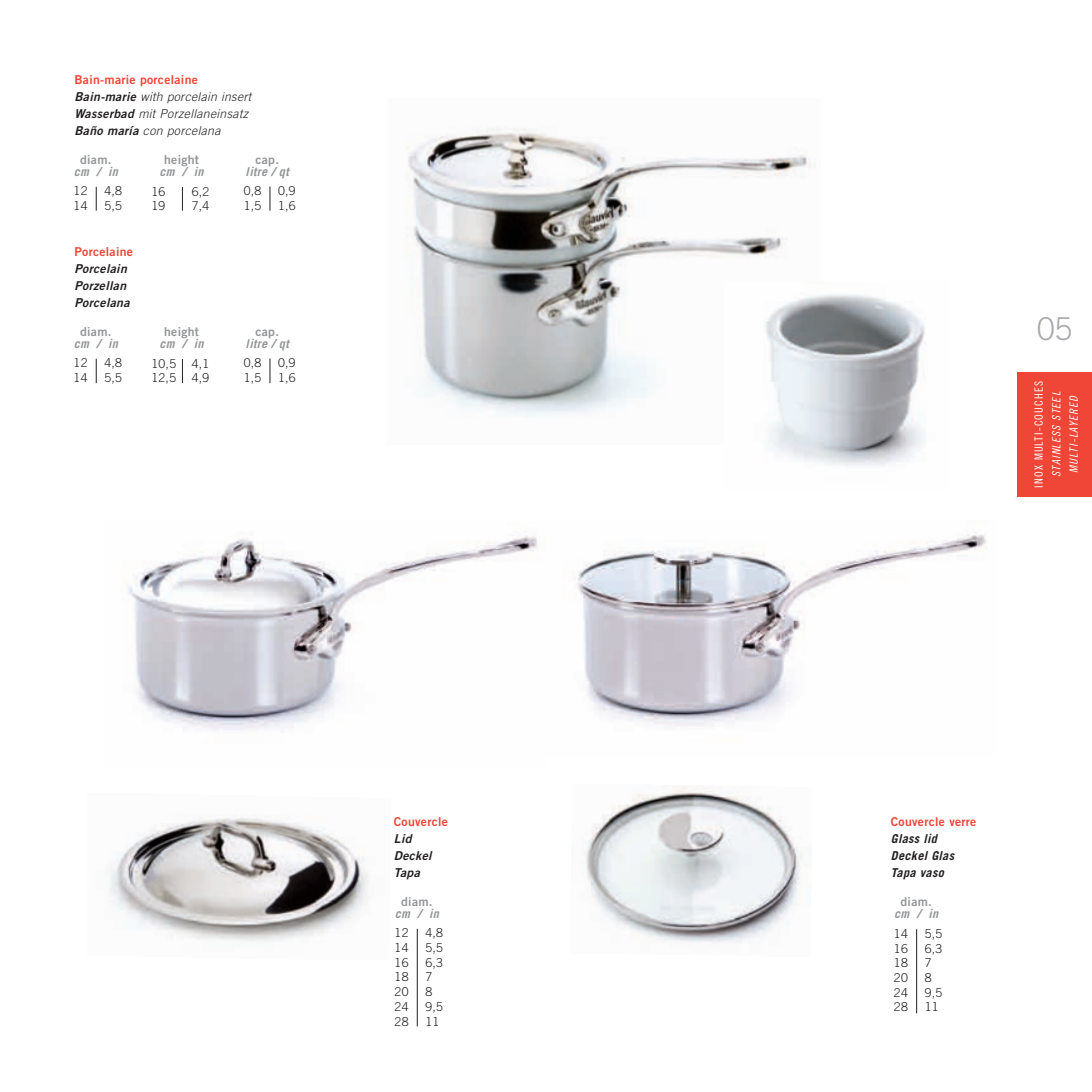
<style>
.page{position:relative;width:1092px;height:1092px;background:#fff}
.page>*{position:absolute;margin:0;border:0;box-sizing:border-box;transform-origin:0 0}
.t1{font:300 31.5px "Trade Gothic";color:#a8a9ad}
.t2{font:300 12.25px/14.7px "Trade Gothic";letter-spacing:.025em;color:#231f20}
.t3{font:italic 300 12.25px/17px "Trade Gothic";letter-spacing:.03em;color:#231f20}
.t4{font:12.25px "Trade Gothic Bold Two";letter-spacing:.025em;color:#ef4637}
.t5{font:italic 700 12.25px "Trade Gothic";letter-spacing:.025em;color:#939598}
.t6{font:italic 12.25px/17px "Trade Gothic Bold Two";letter-spacing:.03em;color:#231f20}
.t7{font:12.25px "Trade Gothic Bold Two";letter-spacing:.025em;color:#939598}
.t8{font:italic 700 12.25px/17px "Trade Gothic";letter-spacing:.03em;color:#231f20}
.t9{font:11.38px/17.5px "Trade Gothic Cond Eighteen Obl";letter-spacing:.105em;color:#fff;text-align:center}
.t10{font:11.38px "Trade Gothic Cond Eighteen";letter-spacing:.1em;color:#fff}
.s1{font-family:"Trade Gothic Bold Two";font-weight:400}
</style>
<div class="page">
<img style="left:109px;top:816px;width:259px;height:126px">
<img style="left:573px;top:532px;width:414px;height:195px">
<img style="left:127px;top:531px;width:410px;height:200px">
<hr style="left:417px;top:928px;width:1px;height:98px;background:#231f20">
<hr style="left:916px;top:929px;width:1px;height:84px;background:#231f20">
<img style="left:406px;top:128px;width:409px;height:288px">
<img style="left:724px;top:282px;width:202px;height:184px">
<svg style="left:96px;top:187px;width:1px;height:23px"></svg>
<svg style="left:182px;top:187px;width:1px;height:23px"></svg>
<svg style="left:270px;top:186px;width:1px;height:24px"></svg>
<svg style="left:96px;top:359px;width:1px;height:24px"></svg>
<svg style="left:182px;top:359px;width:1px;height:24px"></svg>
<svg style="left:270px;top:358px;width:1px;height:25px"></svg>
<div style="left:1017px;top:372px;width:74px;height:124px;background:#ef4637"></div>
<img style="left:584px;top:787px;width:219px;height:156px">
<p class="t4" style="left:74px;top:75px;width:125px">Bain-marie porcelaine</p>
<p class="t3" style="left:74px;top:89px;width:178px"><span class="s1">Bain-marie</span> with porcelain insert<br><span class="s1">Wasserbad</span> mit Porzellaneinsatz<br><span class="s1">Baño maría</span> con porcelana</p>
<p class="t7" style="left:80px;top:155px;width:33px">diam.</p>
<p class="t5" style="left:74px;top:167px;width:46px">cm / in</p>
<p class="t7" style="left:164px;top:155px;width:36px">height</p>
<p class="t5" style="left:159px;top:167px;width:46px">cm / in</p>
<p class="t7" style="left:255px;top:155px;width:25px">cap.</p>
<p class="t5" style="left:246px;top:167px;width:45px">litre / qt</p>
<p class="t2" style="left:74px;top:185px;width:15px">12<br>14</p>
<p class="t2" style="left:104px;top:185px;width:19px">4,8<br>5,5</p>
<p class="t2" style="left:151px;top:185px;width:15px">16<br>19</p>
<p class="t2" style="left:192px;top:185px;width:19px">6,2<br>7,4</p>
<p class="t2" style="left:244px;top:184px;width:19px">0,8<br>1,5</p>
<p class="t2" style="left:278px;top:184px;width:19px">0,9<br>1,6</p>
<p class="t4" style="left:74px;top:247px;width:60px">Porcelaine</p>
<p class="t6" style="left:74px;top:261px;width:57px">Porcelain<br>Porzellan<br>Porcelana</p>
<p class="t7" style="left:80px;top:327px;width:33px">diam.</p>
<p class="t5" style="left:74px;top:339px;width:46px">cm / in</p>
<p class="t7" style="left:164px;top:327px;width:36px">height</p>
<p class="t5" style="left:159px;top:339px;width:46px">cm / in</p>
<p class="t7" style="left:255px;top:327px;width:25px">cap.</p>
<p class="t5" style="left:246px;top:339px;width:45px">litre / qt</p>
<p class="t2" style="left:74px;top:356px;width:15px">12<br>14</p>
<p class="t2" style="left:104px;top:356px;width:19px">4,8<br>5,5</p>
<p class="t2" style="left:151px;top:357px;width:26px">10,5<br>12,5</p>
<p class="t2" style="left:192px;top:357px;width:19px">4,1<br>4,9</p>
<p class="t2" style="left:244px;top:356px;width:19px">0,8<br>1,5</p>
<p class="t2" style="left:278px;top:356px;width:19px">0,9<br>1,6</p>
<p class="t4" style="left:394px;top:816px;width:56px">Couvercle</p>
<p class="t6" style="left:394px;top:830px;width:39px">Lid<br>Deckel<br>Tapa</p>
<p class="t7" style="left:401px;top:896px;width:33px">diam.</p>
<p class="t5" style="left:395px;top:908px;width:46px">cm / in</p>
<p class="t2" style="left:394px;top:926px;width:15px;text-align:justify">12<br>14<br>16<br>18<br>20<br>24<br>28</p>
<p class="t2" style="left:425px;top:926px;width:19px">4,8<br>5,5<br>6,3<br>7<br>8<br>9,5<br>11</p>
<h1 class="t1" style="left:1037px;top:317px;width:36px">05</h1>
<p class="t10" style="left:1034px;top:487px;width:108px;rotate:-90deg">INOX MULTI-COUCHES</p>
<p class="t9" style="left:1048px;top:476px;width:86px;rotate:-90deg">STAINLESS STEEL<br>MULTI-LAYERED</p>
<p class="t4" style="left:890px;top:817px;width:87px">Couvercle verre</p>
<p class="t8" style="left:890px;top:831px;width:65px">Glass lid<br>Deckel Glas<br>Tapa vaso</p>
<p class="t7" style="left:900px;top:897px;width:33px">diam.</p>
<p class="t5" style="left:894px;top:909px;width:46px">cm / in</p>
<p class="t2" style="left:893px;top:927px;width:15px;text-align:justify">14<br>16<br>18<br>20<br>24<br>28</p>
<p class="t2" style="left:924px;top:927px;width:19px">5,5<br>6,3<br>7<br>8<br>9,5<br>11</p>
</div>
